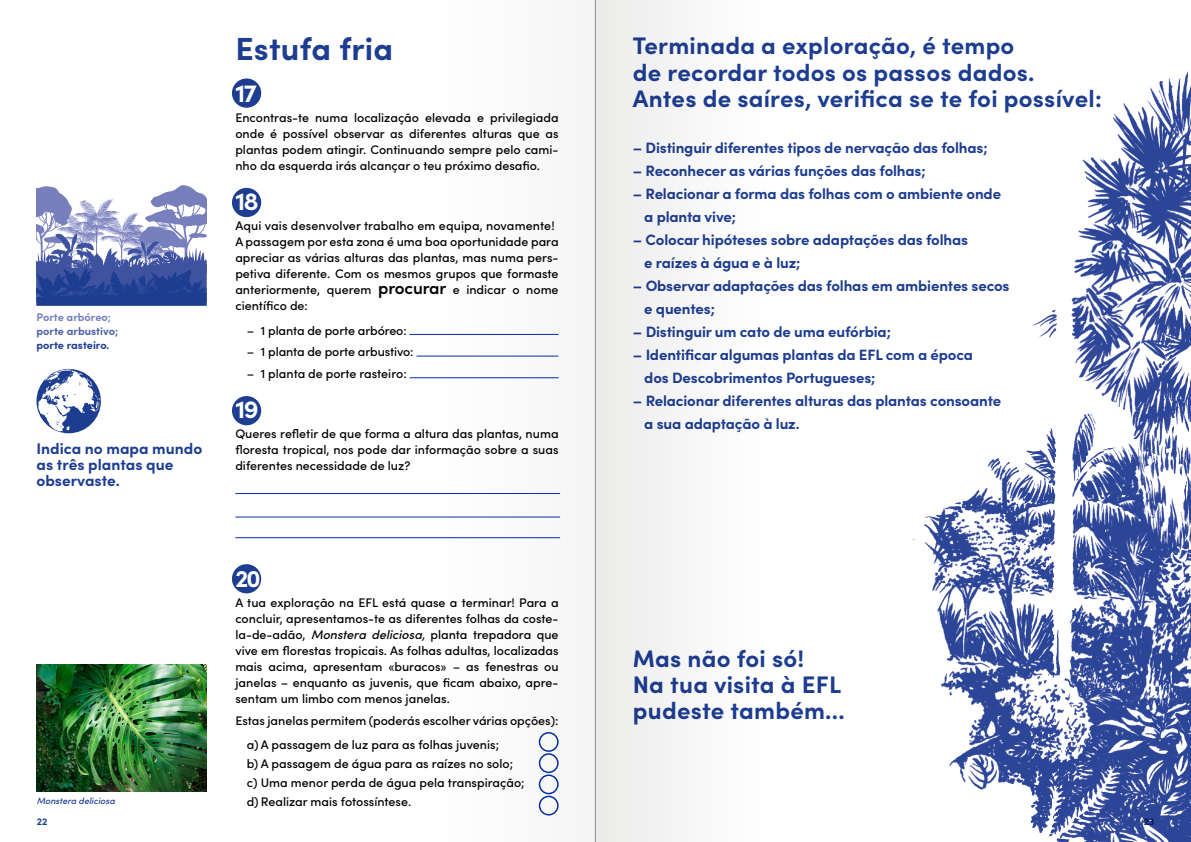
<style>
.page{position:relative;width:1191px;height:842px;background:#fff}
.page>*{position:absolute;margin:0;border:0;box-sizing:border-box;transform-origin:0 0}
.t1{font:700 32px "Sofia Pro";letter-spacing:.01em;color:#1d3d91}
.t2{font:700 25px "Sofia Pro";color:#fff}
.t3{font:700 24px/26.4px "Sofia Pro";letter-spacing:.01em;color:#1d3d91}
.t4{font:700 24px "Sofia Pro";color:#fff}
.t5{font:700 15.5px/16px "Sofia Pro";color:#1d3d91}
.t6{font:700 15px/23px "Sofia Pro";letter-spacing:-.01em;color:#1d3d91}
.t7{font:500 12.5px/16px "Sofia Pro";color:#000;text-align:justify}
.t8{font:700 11px "Sofia Pro";color:#4e61aa}
.t9{font:700 11px "Sofia Pro";color:#1d3d91}
.t10{font:700 11px "Sofia Pro";color:#787fbd}
.t11{font:700 9.9px "Sofia Pro";color:#1d3d91}
.t12{font:italic 500 9px "Sofia Pro";color:#1d3d91}
.s1{font-weight:600;font-size:17px}
.s2{font-style:italic}
</style>
<div class="page">
<div style="left:232px;top:188px;width:29px;height:29px;background:#1d3d91;border-radius:50%"></div>
<div style="left:232px;top:396px;width:29px;height:29px;background:#1d3d91;border-radius:50%"></div>
<div style="left:232px;top:564px;width:29px;height:29px;background:#1d3d91;border-radius:50%"></div>
<div style="left:232px;top:78px;width:29px;height:30px;background:#1d3d91;border-radius:50%"></div>
<hr style="left:409px;top:334px;width:149px;height:1px;background:#0531a5">
<hr style="left:416px;top:356px;width:142px;height:1px;background:#0531a5">
<hr style="left:409px;top:377px;width:149px;height:1px;background:#0531a5">
<hr style="left:235px;top:493px;width:325px;height:1px;background:#0531a5">
<hr style="left:235px;top:517px;width:325px;height:1px;background:#0531a5">
<hr style="left:235px;top:537px;width:325px;height:1px;background:#0531a5">
<svg style="left:37px;top:185px;width:170px;height:120px"></svg>
<svg style="left:36px;top:369px;width:65px;height:64px"></svg>
<img style="left:37px;top:664px;width:170px;height:128px">
<img style="left:912px;top:71px;width:279px;height:771px">
<img style="left:422px;top:0;width:253px;height:842px">
<p class="t10" style="left:36px;top:308px;width:76px">Porte arbóreo;</p>
<p class="t8" style="left:36px;top:322px;width:83px">porte arbustivo;</p>
<p class="t9" style="left:36px;top:336px;width:75px">porte rasteiro.</p>
<p class="t5" style="left:36px;top:439px;width:167px">Indica no mapa mundo as três plantas que observaste.</p>
<h1 class="t1" style="left:235px;top:24px;width:159px">Estufa fria</h1>
<h2 class="t2" style="left:235px;top:74px;width:23px">17</h2>
<p class="t7" style="left:235px;top:109px;width:325px">Encontras-te numa localização elevada e privilegiada onde é possível observar as diferentes alturas que as plantas podem atingir. Continuando sempre pelo cami&shy;nho da esquerda irás alcançar o teu próximo desafio.</p>
<h2 class="t2" style="left:235px;top:182px;width:25px">18</h2>
<p class="t7" style="left:235px;top:217px;width:325px;text-align:left">Aqui vais desenvolver trabalho em equipa, novamente!<br>A passagem por esta zona é uma boa oportunidade para apreciar as várias alturas das plantas, mas numa pers&shy;petiva diferente. Com os mesmos grupos que formaste anteriormente, querem <span class="s1">procurar</span> e indicar o nome científico de:</p>
<p class="t7" style="left:247px;top:322px;width:161px">– 1 planta de porte arbóreo:</p>
<p class="t7" style="left:247px;top:343px;width:168px">– 1 planta de porte arbustivo:</p>
<p class="t7" style="left:247px;top:365px;width:161px">– 1 planta de porte rasteiro:</p>
<h2 class="t2" style="left:235px;top:390px;width:25px">19</h2>
<p class="t7" style="left:235px;top:425px;width:325px">Queres refletir de que forma a altura das plantas, numa floresta tropical, nos pode dar informação sobre a suas diferentes necessidade de luz?</p>
<p class="t12" style="left:37px;top:794px;width:80px">Monstera deliciosa</p>
<h3 class="t4" style="left:235px;top:560px;width:27px">20</h3>
<p class="t7" style="left:235px;top:594px;width:325px">A tua exploração na EFL está quase a terminar! Para a concluir, apresentamos-te as diferentes folhas da coste&shy;la-de-adão, <span class="s2">Monstera deliciosa,</span> planta trepadora que vive em florestas tropicais. As folhas adultas, localizadas mais acima, apresentam «buracos» – as fenestras ou janelas – enquanto as juvenis, que ficam abaixo, apre&shy;sentam um limbo com menos janelas.</p>
<p class="t7" style="left:247px;top:707px;width:313px;line-height:24.5px;text-indent:-11px">Estas janelas permitem (poderás escolher várias opções): a) A passagem de luz para as folhas juvenis;</p>
<p class="t7" style="left:247px;top:753px;width:279px;line-height:18.8px;text-align:left">b) A passagem de água para as raízes no solo; c) Uma menor perda de água pela transpiração; d) Realizar mais fotossíntese.</p>
<h3 class="t3" style="left:633px;top:31px;width:470px">Terminada a exploração, é tempo<br>de recordar todos os passos dados.<br>Antes de saíres, verifica se te foi possível:</h3>
<p class="t6" style="left:633px;top:135px;width:356px">– Distinguir diferentes tipos de nervação das folhas;</p>
<p class="t6" style="left:633px;top:158px;width:294px">– Reconhecer as várias funções das folhas;</p>
<p class="t6" style="left:644px;top:181px;width:358px;text-indent:-11px">– Relacionar a forma das folhas com o ambiente onde a planta vive;</p>
<p class="t6" style="left:644px;top:227px;width:325px;text-indent:-11px">– Colocar hipóteses sobre adaptações das folhas e raízes à água e à luz;</p>
<p class="t6" style="left:644px;top:273px;width:367px;text-indent:-11px">– Observar adaptações das folhas em ambientes secos e quentes;</p>
<p class="t6" style="left:633px;top:319px;width:259px">– Distinguir um cato de uma eufórbia;</p>
<p class="t6" style="left:644px;top:342px;width:330px;text-indent:-11px">– Identificar algumas plantas da EFL com a época dos Descobrimentos Portugueses;</p>
<p class="t6" style="left:644px;top:388px;width:358px;text-indent:-11px">– Relacionar diferentes alturas das plantas consoante a sua adaptação à luz.</p>
<h3 class="t3" style="left:633px;top:643px;width:213px">Mas não foi só!<br>Na tua visita à EFL pudeste também...</h3>
<p class="t11" style="left:37px;top:814px;width:12px">22</p>
<p class="t11" style="left:1143px;top:814px;width:12px">23</p>
</div>
